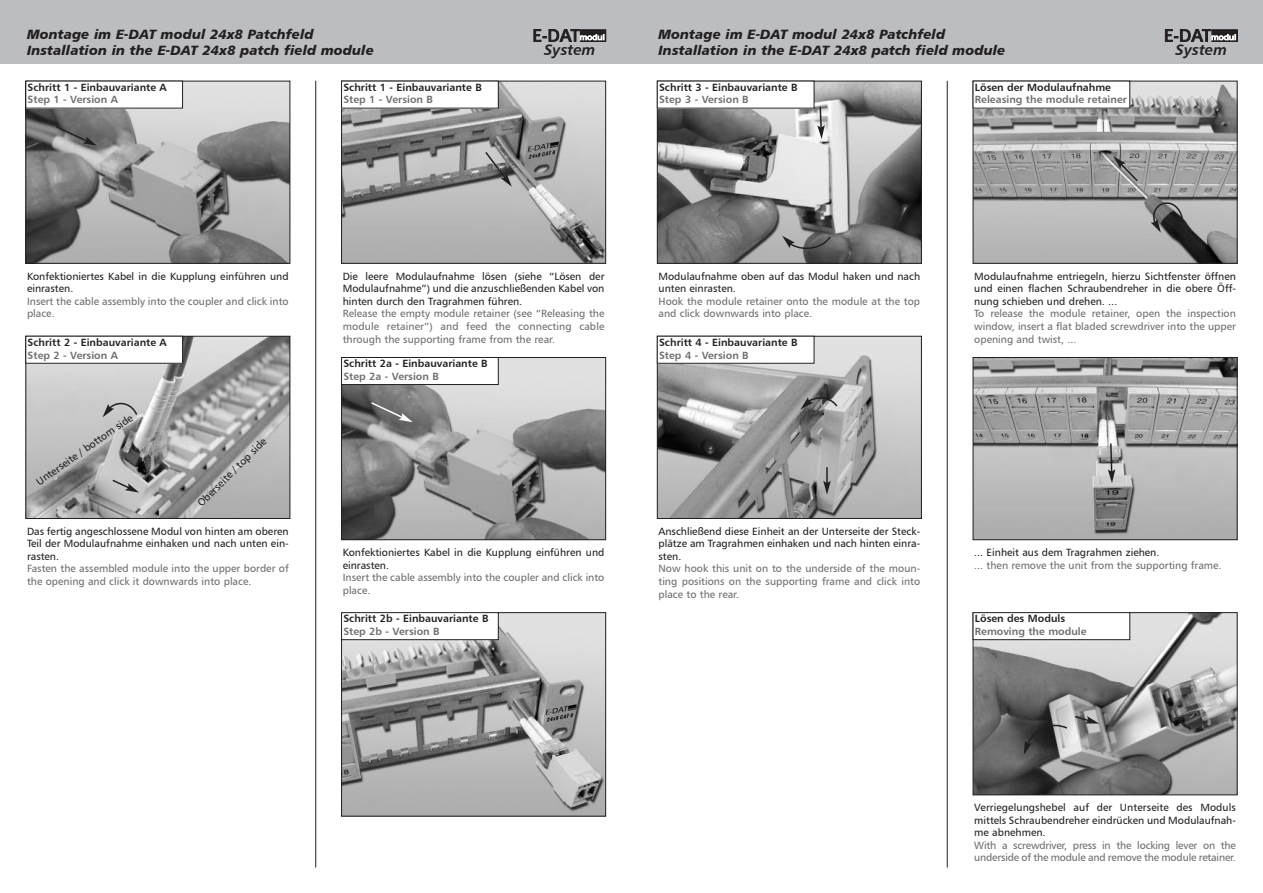
<style>
.page{position:relative;width:1263px;height:893px;background:#fff}
.page>*{position:absolute;margin:0;border:0;box-sizing:border-box;transform-origin:0 0}
.t1{font:15px "Humanist 777 BT Bold Italic B";color:#231f20}
.t2{font:13.5px/16.2px "Humanist 777 BT Black Italic B";color:#231f20}
.t3{font:10.5px/12.6px "Humanist 777 BT Roman B";color:#231f20;text-align:justify}
.t4{font:10.5px/12.6px "Humanist 777 BT Roman B";color:#6c6d70}
.t5{font:10.5px "Humanist 777 BT Bold B";color:#231f20}
.t6{font:10.5px "Humanist 777 BT Bold B";color:#6c6d70}
</style>
<div class="page">
<div style="left:0;top:0;width:1263px;height:64px;background:#bcbdc0"></div>
<div style="left:580px;top:30px;width:26px;height:11px;border:1px solid #231f20"></div>
<svg style="left:534px;top:30px;width:70px;height:11px"></svg>
<div style="left:1212px;top:30px;width:25px;height:11px;border:1px solid #231f20"></div>
<svg style="left:1165px;top:30px;width:71px;height:11px"></svg>
<img style="left:28px;top:83px;width:260px;height:179px">
<div style="left:26px;top:81px;width:264px;height:183px;border:1px solid #231f20"></div>
<div style="left:26px;top:81px;width:157px;height:27px;background:#fff"></div>
<img style="left:28px;top:338px;width:260px;height:179px">
<div style="left:26px;top:336px;width:264px;height:183px;border:1px solid #231f20"></div>
<div style="left:26px;top:336px;width:157px;height:27px;background:#fff"></div>
<div style="left:26px;top:336px;width:157px;height:28px;border:1px solid #231f20"></div>
<img style="left:343px;top:614px;width:261px;height:200px">
<div style="left:341px;top:612px;width:265px;height:204px;border:1px solid #231f20"></div>
<img style="left:343px;top:83px;width:261px;height:179px">
<div style="left:341px;top:81px;width:265px;height:183px;border:1px solid #231f20"></div>
<div style="left:342px;top:81px;width:156px;height:27px;background:#fff"></div>
<div style="left:342px;top:613px;width:156px;height:27px;background:#fff"></div>
<div style="left:341px;top:612px;width:158px;height:28px;border:1px solid #231f20"></div>
<img style="left:659px;top:83px;width:261px;height:179px">
<div style="left:657px;top:81px;width:265px;height:183px;border:1px solid #231f20"></div>
<div style="left:657px;top:81px;width:157px;height:27px;background:#fff"></div>
<img style="left:659px;top:338px;width:261px;height:179px">
<div style="left:657px;top:336px;width:265px;height:183px;border:1px solid #231f20"></div>
<div style="left:657px;top:336px;width:157px;height:27px;background:#fff"></div>
<div style="left:657px;top:336px;width:157px;height:28px;border:1px solid #231f20"></div>
<img style="left:975px;top:359px;width:260px;height:179px">
<div style="left:973px;top:357px;width:264px;height:183px;border:1px solid #231f20"></div>
<img style="left:975px;top:83px;width:260px;height:179px">
<div style="left:973px;top:81px;width:264px;height:183px;border:1px solid #231f20"></div>
<div style="left:973px;top:81px;width:157px;height:27px;background:#fff"></div>
<img style="left:975px;top:614px;width:260px;height:179px">
<div style="left:973px;top:612px;width:264px;height:183px;border:1px solid #231f20"></div>
<div style="left:973px;top:613px;width:157px;height:27px;background:#fff"></div>
<div style="left:973px;top:612px;width:157px;height:28px;border:1px solid #231f20"></div>
<hr style="left:315px;top:81px;width:1px;height:786px;background:#231f20">
<hr style="left:947px;top:81px;width:1px;height:786px;background:#231f20">
<img style="left:343px;top:359px;width:261px;height:179px">
<div style="left:341px;top:357px;width:265px;height:183px;border:1px solid #231f20"></div>
<div style="left:342px;top:357px;width:156px;height:28px;background:#fff"></div>
<div style="left:341px;top:357px;width:158px;height:28px;border:1px solid #231f20"></div>
<svg style="left:111px;top:478px;width:28px;height:15px"></svg>
<svg style="left:103px;top:400px;width:36px;height:17px"></svg>
<svg style="left:484px;top:150px;width:28px;height:37px"></svg>
<svg style="left:1149px;top:193px;width:35px;height:40px"></svg>
<svg style="left:1113px;top:156px;width:26px;height:27px"></svg>
<svg style="left:1024px;top:715px;width:75px;height:40px;background:#7d7d7d"></svg>
<svg style="left:817px;top:105px;width:8px;height:34px"></svg>
<svg style="left:782px;top:235px;width:50px;height:17px"></svg>
<svg style="left:823px;top:467px;width:8px;height:28px"></svg>
<svg style="left:800px;top:395px;width:39px;height:15px"></svg>
<svg style="left:1108px;top:442px;width:7px;height:99px"></svg>
<svg style="left:54px;top:124px;width:43px;height:22px"></svg>
<svg style="left:370px;top:401px;width:43px;height:21px"></svg>
<p class="t2" style="left:27px;top:26px;width:348px">Montage im E-DAT modul 24x8 Patchfeld<br>Installation in the E-DAT 24x8 patch field module</p>
<p class="t2" style="left:658px;top:26px;width:348px">Montage im E-DAT modul 24x8 Patchfeld<br>Installation in the E-DAT 24x8 patch field module</p>
<h1 class="t1" style="left:544px;top:41px;width:53px">System</h1>
<p class="t5" style="left:28px;top:81px;width:141px">Schritt 1 - Einbauvariante A</p>
<p class="t6" style="left:28px;top:93px;width:92px">Step 1 - Version A</p>
<p class="t5" style="left:343px;top:81px;width:140px">Schritt 1 - Einbauvariante B</p>
<p class="t6" style="left:343px;top:93px;width:91px">Step 1 - Version B</p>
<p class="t5" style="left:659px;top:81px;width:140px">Schritt 3 - Einbauvariante B</p>
<p class="t6" style="left:659px;top:93px;width:91px">Step 3 - Version B</p>
<p class="t5" style="left:975px;top:81px;width:138px">Lösen der Modulaufnahme</p>
<p class="t6" style="left:975px;top:93px;width:154px">Releasing the module retainer</p>
<h1 class="t1" style="left:1175px;top:41px;width:53px">System</h1>
<p class="t3" style="left:27px;top:269px;width:263px">Konfektioniertes Kabel in die Kupplung einführen und einrasten.</p>
<p class="t4" style="left:27px;top:295px;width:263px">Insert the cable assembly into the coupler and click into place.</p>
<p class="t5" style="left:28px;top:336px;width:141px">Schritt 2 - Einbauvariante A</p>
<p class="t6" style="left:28px;top:348px;width:92px">Step 2 - Version A</p>
<p class="t3" style="left:34px;top:477px;width:117px;rotate:-35deg">Unterseite / bottom side</p>
<p class="t3" style="left:195px;top:500px;width:94px;rotate:-45deg">Oberseite / top side</p>
<p class="t3" style="left:27px;top:524px;width:263px">Das fertig angeschlossene Modul von hinten am oberen Teil der Modulaufnahme einhaken und nach unten ein&shy;rasten.</p>
<p class="t4" style="left:27px;top:562px;width:263px">Fasten the assembled module into the upper border of the opening and click it downwards into place.</p>
<p class="t3" style="left:343px;top:269px;width:263px">Die leere Modulaufnahme lösen (siehe “Lösen der Modulaufnahme”) und die anzuschließenden Kabel von hinten durch den Tragrahmen führen.</p>
<p class="t4" style="left:343px;top:307px;width:263px;text-align:justify">Release the empty module retainer (see “Releasing the module retainer”) and feed the connecting cable through the supporting frame from the rear.</p>
<p class="t5" style="left:343px;top:357px;width:146px">Schritt 2a - Einbauvariante B</p>
<p class="t6" style="left:343px;top:370px;width:97px">Step 2a - Version B</p>
<p class="t3" style="left:658px;top:269px;width:263px">Modulaufnahme oben auf das Modul haken und nach unten einrasten.</p>
<p class="t4" style="left:658px;top:295px;width:263px">Hook the module retainer onto the module at the top and click downwards into place.</p>
<p class="t5" style="left:659px;top:336px;width:140px">Schritt 4 - Einbauvariante B</p>
<p class="t6" style="left:659px;top:348px;width:91px">Step 4 - Version B</p>
<p class="t3" style="left:343px;top:546px;width:263px">Konfektioniertes Kabel in die Kupplung einführen und einrasten.</p>
<p class="t4" style="left:343px;top:571px;width:263px">Insert the cable assembly into the coupler and click into place.</p>
<p class="t5" style="left:343px;top:612px;width:147px">Schritt 2b - Einbauvariante B</p>
<p class="t6" style="left:343px;top:625px;width:98px">Step 2b - Version B</p>
<p class="t3" style="left:658px;top:524px;width:263px">Anschließend diese Einheit an der Unterseite der Steck&shy;plätze am Tragrahmen einhaken und nach hinten einra&shy;sten.</p>
<p class="t4" style="left:658px;top:562px;width:263px;text-align:justify">Now hook this unit on to the underside of the moun&shy;ting positions on the supporting frame and click into place to the rear.</p>
<p class="t3" style="left:974px;top:269px;width:263px">Modulaufnahme entriegeln, hierzu Sichtfenster öffnen und einen flachen Schraubendreher in die obere Öff&shy;nung schieben und drehen. ...</p>
<p class="t4" style="left:974px;top:307px;width:263px;text-align:justify">To release the module retainer, open the inspection window, insert a flat bladed screwdriver into the upper opening and twist, ...</p>
<p class="t3" style="left:974px;top:546px;width:187px">... Einheit aus dem Tragrahmen ziehen.</p>
<p class="t4" style="left:974px;top:558px;width:249px">... then remove the unit from the supporting frame.</p>
<p class="t5" style="left:975px;top:612px;width:92px">Lösen des Moduls</p>
<p class="t6" style="left:975px;top:625px;width:113px">Removing the module</p>
<p class="t3" style="left:974px;top:801px;width:263px">Verriegelungshebel auf der Unterseite des Moduls mittels Schraubendreher eindrücken und Modulaufnah&shy;me abnehmen.</p>
<p class="t4" style="left:974px;top:839px;width:263px">With a screwdriver, press in the locking lever on the underside of the module and remove the module retainer.</p>
</div>
